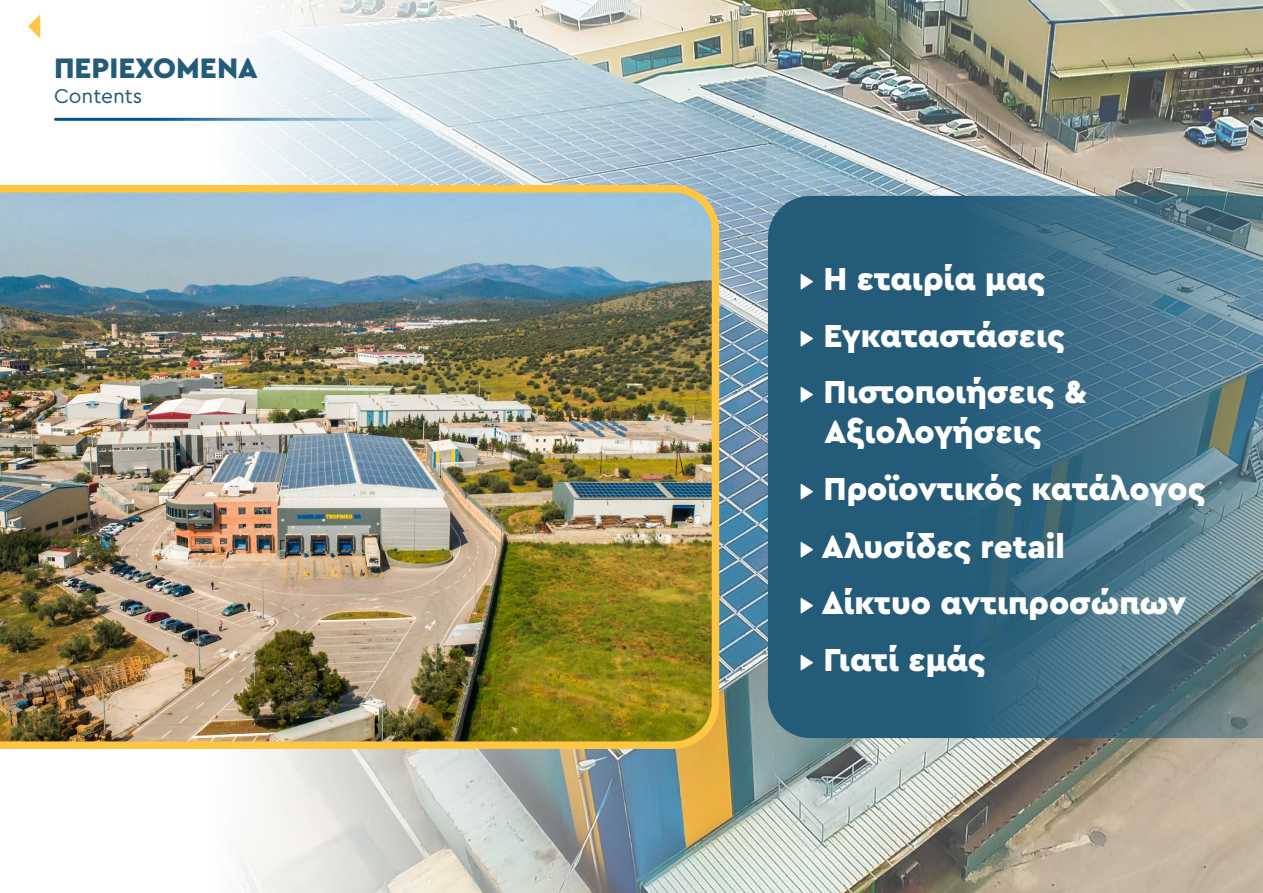
<style>
.page{position:relative;width:1263px;height:893px;background:#fff}
.page>*{position:absolute;margin:0;border:0;box-sizing:border-box;transform-origin:0 0}
.t1{font:900 33.3px/56.6px "Cera GR";color:#fff}
.t2{font:900 29.55px "Cera GR";color:#235b78}
.t3{font:20.85px "Cera GR";color:#235b78}
</style>
<div class="page">
<img style="left:40px;top:0;width:1223px;height:893px">
<svg style="left:768px;top:196px;width:495px;height:542px;background:#396981"></svg>
<hr style="left:55px;top:118px;width:345px;height:3px;background:#005496">
<img style="left:0;top:185px;width:719px;height:564px">
<svg style="left:28px;top:14px;width:12px;height:24px"></svg>
<p class="t2" style="left:54px;top:51px;width:205px">ΠΕΡΙΕΧΟΜΕΝΑ</p>
<p class="t3" style="left:54px;top:84px;width:90px">Contents</p>
<p class="t1" style="left:798px;top:251px;width:268px">▸ Η εταιρία μας ▸ Εγκαταστάσεις</p>
<p class="t1" style="left:798px;top:372px;width:291px;line-height:40px;text-align:center">▸ Πιστοποιήσεις &amp;<br>Αξιολογήσεις</p>
<p class="t1" style="left:798px;top:460px;width:409px">▸ Προϊοντικός κατάλογος</p>
<p class="t1" style="left:798px;top:518px;width:390px">▸ Αλυσίδες retail<br>▸ Δίκτυο αντιπροσώπων</p>
<p class="t1" style="left:798px;top:631px;width:189px">▸ Γιατί εμάς</p>
</div>
